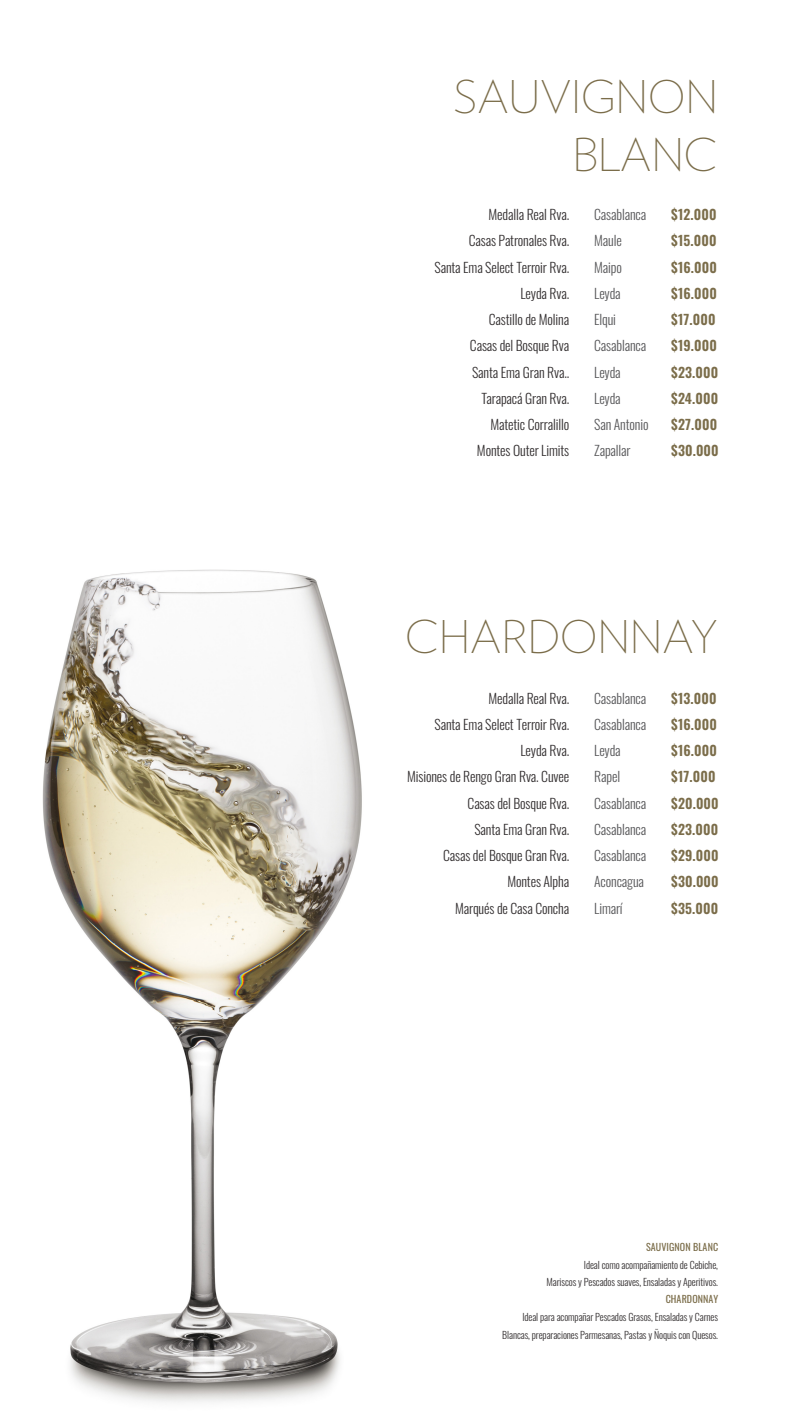
<style>
.page{position:relative;width:802px;height:1425px;background:#fff}
.page>*{position:absolute;margin:0;border:0;box-sizing:border-box;transform-origin:0 0}
.t1{font:200 45px/57.5px "Verlag";letter-spacing:-.01em;color:#7b6d4a;text-align:right}
.t2{font:300 13.75px/26.2px "Oswald";letter-spacing:-.01em;color:#343031;text-align:right}
.t3{font:300 13.75px/26.2px "Oswald";letter-spacing:-.01em;color:#58585a}
.t4{font:600 13.75px/26.2px "Oswald";letter-spacing:.01em;color:#7b6d4a}
.t5{font:300 10px/17.5px "Oswald";letter-spacing:-.01em;color:#343031;text-align:right}
.t6{font:10px "Oswald";letter-spacing:.01em;color:#7b6d4a}
</style>
<div class="page">
<img style="left:42px;top:569px;width:320px;height:834px">
<h1 class="t1" style="left:454px;top:66px;width:265px">SAUVIGNON<br>BLANC</h1>
<p class="t4" style="left:671px;top:202px;width:49px">$12.000 $15.000 $16.000 $16.000 $17.000 $19.000 $23.000 $24.000 $27.000 $30.000</p>
<p class="t3" style="left:594px;top:200px;width:56px">Casablanca<br>Maule<br>Maipo<br>Leyda<br>Elqui<br>Casablanca<br>Leyda<br>Leyda<br>San Antonio<br>Zapallar</p>
<p class="t2" style="left:434px;top:200px;width:136px">Medalla Real Rva.<br>Casas Patronales Rva.<br>Santa Ema Select Terroir Rva.<br>Leyda Rva.<br>Castillo de Molina<br>Casas del Bosque Rva<br>Santa Ema Gran Rva..<br>Tarapacá Gran Rva.<br>Matetic Corralillo<br>Montes Outer Limits</p>
<h1 class="t1" style="left:405px;top:606px;width:315px">CHARDONNAY</h1>
<p class="t4" style="left:671px;top:686px;width:49px">$13.000 $16.000 $16.000 $17.000 $20.000 $23.000 $29.000 $30.000 $35.000</p>
<p class="t3" style="left:594px;top:683px;width:53px">Casablanca<br>Casablanca<br>Leyda<br>Rapel<br>Casablanca<br>Casablanca<br>Casablanca<br>Aconcagua<br>Limarí</p>
<p class="t2" style="left:407px;top:683px;width:163px">Medalla Real Rva.<br>Santa Ema Select Terroir Rva.<br>Leyda Rva.<br>Misiones de Rengo Gran Rva. Cuvee<br>Casas del Bosque Rva.<br>Santa Ema Gran Rva.<br>Casas del Bosque Gran Rva.<br>Montes Alpha<br>Marqués de Casa Concha</p>
<p class="t6" style="left:646px;top:1238px;width:74px">SAUVIGNON BLANC</p>
<p class="t5" style="left:546px;top:1255px;width:173px">Ideal como acompañamiento de Cebiche,<br>Mariscos y Pescados suaves, Ensaladas y Aperitivos.</p>
<p class="t5" style="left:502px;top:1307px;width:217px">Ideal para acompañar Pescados Grasos, Ensaladas y Carnes<br>Blancas, preparaciones Parmesanas, Pastas y Ñoquis con Quesos.</p>
<p class="t6" style="left:665px;top:1290px;width:54px">CHARDONNAY</p>
</div>
